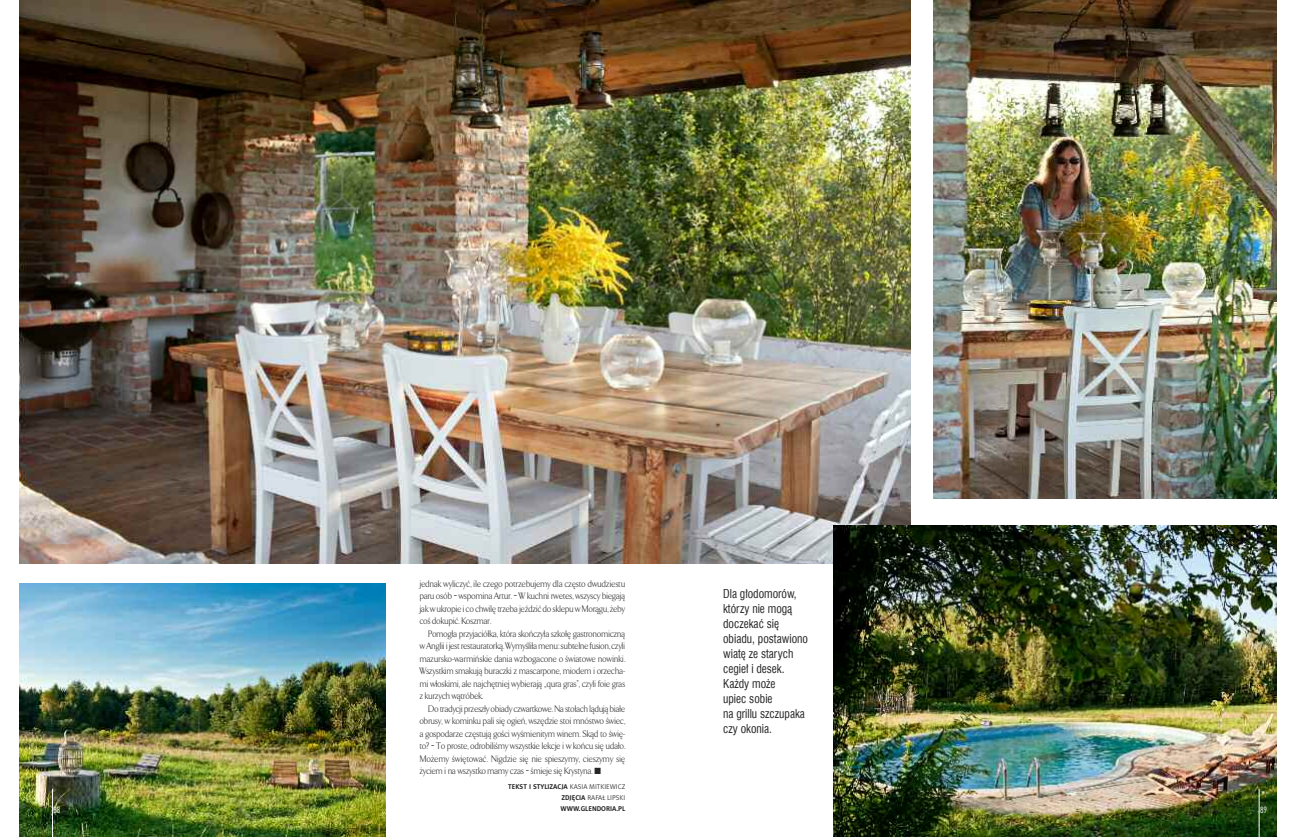
<style>
.page{position:relative;width:1296px;height:837px;background:#fff}
.page>*{position:absolute;margin:0;border:0;box-sizing:border-box;transform-origin:0 0}
.t1{font:12px/15px "Swis 721 Cn EU";color:#272627;scale:.95 1}
.t2{font:9.7px/12.5px "TF Arrow PL Light";color:#272627;text-align:justify;scale:.95 1}
.t3{font:9px "Futura Lt Cn EU";color:#fff}
.t4{font:700 7px "Naomi Sans EFN";color:#272627}
.t5{font:7px "Naomi Sans EFN Light";color:#272627}
.s1{font-family:"Naomi Sans EFN Light";font-weight:400}
.s2{font-family:"Naomi Sans EFN";font-weight:700}
</style>
<div class="page">
<img style="left:20px;top:0;width:890px;height:563px">
<img style="left:834px;top:525px;width:442px;height:311px">
<img style="left:20px;top:583px;width:366px;height:253px">
<hr style="left:1258px;top:788px;width:1px;height:48px;background:#fff">
<hr style="left:52px;top:788px;width:1px;height:48px;background:#fff">
<img style="left:933px;top:0;width:343px;height:498px">
<p class="t2" style="left:420px;top:577px;width:218px">jednak wyliczyć, ile czego potrzebujemy dla często dwudziestu paru osób – wspomina Artur. – W kuchni rwetes, wszyscy biegają jakwukropieicochwilętrzebajeździćdosklepuwMorągu,żeby coś dokupić. Koszmar.</p>
<p class="t2" style="left:420px;top:627px;width:218px;text-indent:9px">Pomogła przyjaciółka, która skończyła szkołę gastronomiczną wAngliiijestrestauratorką.Wymyśliłamenu:subtelnefusion,czyli mazursko-warmińskie dania wzbogacone o światowe nowinki.<br>Wszystkim smakują buraczki z mascarpone, miodem i orzecha&shy;mi włoskimi, ale najchętniej wybierają „qura gras”, czyli foie gras z kurzych wątróbek.</p>
<p class="t2" style="left:420px;top:702px;width:218px;text-indent:9px">Dotradycjiprzeszłyobiadyczwartkowe.Nastołachlądująbiałe obrusy, w kominku pali się ogień, wszędzie stoi mnóstwo świec, a gospodarze częstują gości wyśmienitym winem. Skąd to świę&shy;to? – To proste, odrobiliśmy wszystkie lekcje i w końcu się udało.<br>Możemy świętować. Nigdzie się nie spieszymy, cieszymy się życiem i na wszystko mamy czas – śmieje się Krystyna. ■</p>
<p class="t1" style="left:723px;top:585px;width:91px">Dla głodomorów, którzy nie mogą doczekać się obiadu, postawiono wiatę ze starych cegieł i desek.<br>Każdy może<br>upiec sobie<br>na grillu szczupaka czy okonia.</p>
<p class="t4" style="left:508px;top:783px;width:119px">TEKST I STYLIZACJA <span class="s1">KASIA MITKIEWICZ</span></p>
<p class="t5" style="left:561px;top:794px;width:65px"><span class="s2">ZDJĘCIA</span> RAFAŁ LIPSKI</p>
<p class="t4" style="left:560px;top:805px;width:66px">WWW.GLENDORIA.PL</p>
<p class="t3" style="left:53px;top:803px;width:9px">88</p>
<p class="t3" style="left:1260px;top:803px;width:9px">89</p>
</div>
